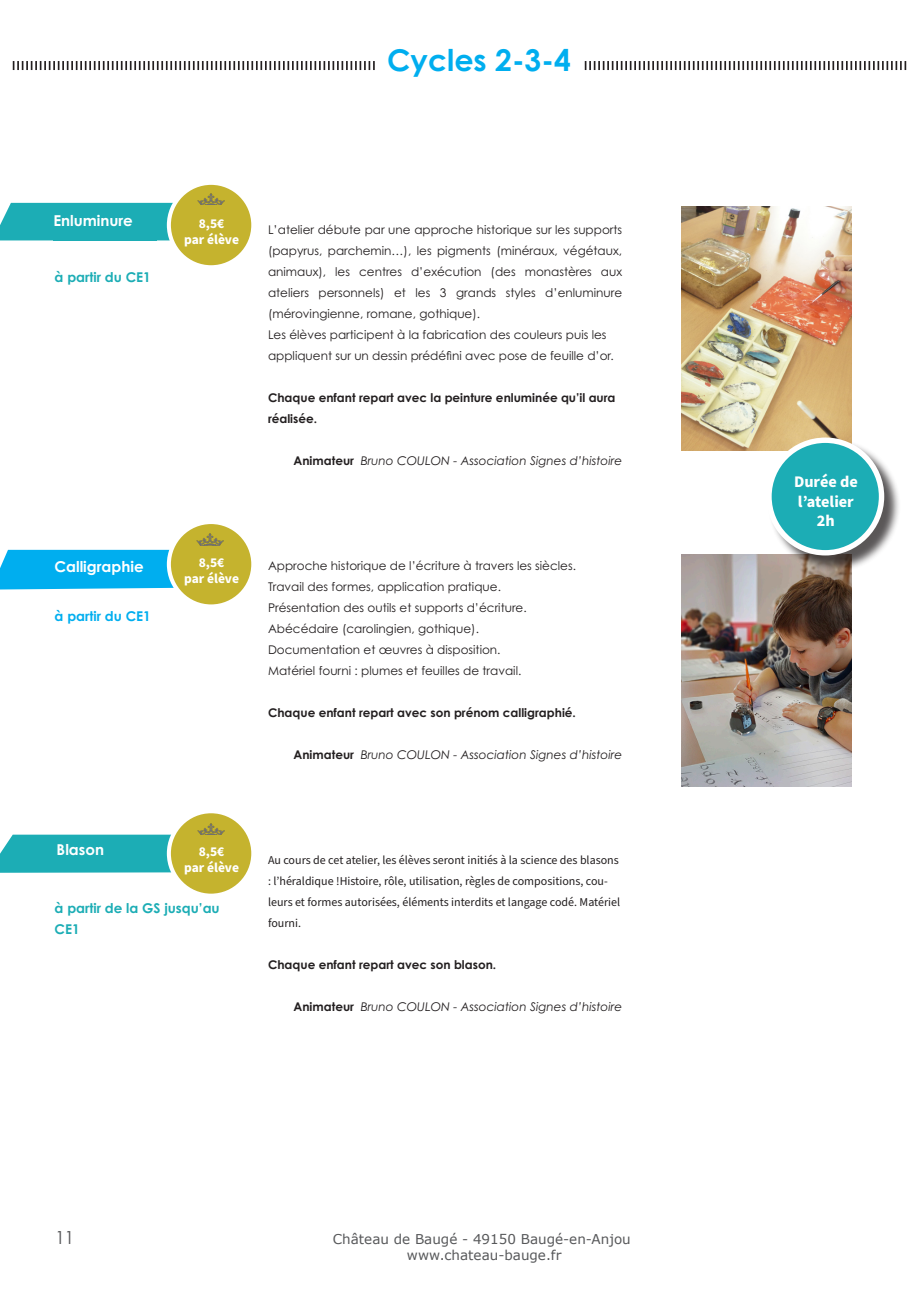
<style>
.page{position:relative;width:919px;height:1289px;background:#fff}
.page>*{position:absolute;margin:0;border:0;box-sizing:border-box;transform-origin:0 0}
.t1{font:700 30px "Century Gothic Pro";color:#00aeef}
.t2{font:18px "Century Gothic Pro";color:#57585a}
.t3{font:700 16.2px/19.5px "Source Sans Pro";color:#fff}
.t4{font:700 15px "Century Gothic Pro";color:#fff}
.t5{font:13.5px/16.2px "Verdana";color:#57585a;text-align:center}
.t6{font:700 13.5px/21px "Century Gothic Pro";color:#1cadb5}
.t7{font:700 13.5px "Source Sans Pro";letter-spacing:-.005em;color:#fff}
.t8{font:700 13.5px "Century Gothic Pro";color:#00aeef}
.t9{font:12px/21px "Century Gothic Pro";color:#231f20;text-align:justify}
.t10{font:12px/21px "Source Sans Pro";color:#231f20}
.t11{font:italic 12px "Century Gothic Pro";color:#231f20}
.t12{font:700 12px/21px "Century Gothic Pro";color:#231f20}
.s1{font-weight:700;font-style:normal}
</style>
<div class="page">
<div style="left:0;top:550px;width:174px;height:39px;background:#00aeef"></div>
<svg style="left:0;top:834px;width:171px;height:38px;background:#2bb2b9"></svg>
<img style="left:681px;top:554px;width:170px;height:233px">
<svg style="left:13px;top:61px;width:893px;height:9px"></svg>
<div style="left:375px;top:49px;width:208px;height:38px;background:#fff"></div>
<div style="left:0;top:203px;width:173px;height:37px;background:#1cadb5"></div>
<div style="left:53px;top:213px;width:104px;height:27px;background:#1cadb5"></div>
<div style="left:169px;top:183px;width:84px;height:84px;background:#c5b32e;border-radius:50%"></div>
<div style="left:167px;top:181px;width:88px;height:88px;border:4px solid #fff;border-radius:50%"></div>
<div style="left:169px;top:522px;width:84px;height:84px;background:#c5b32e;border-radius:50%"></div>
<div style="left:167px;top:520px;width:88px;height:88px;border:4px solid #fff;border-radius:50%"></div>
<img style="left:197px;top:533px;width:26px;height:12px">
<div style="left:169px;top:811px;width:84px;height:84px;background:#c5b32e;border-radius:50%"></div>
<div style="left:167px;top:809px;width:88px;height:88px;border:4px solid #fff;border-radius:50%"></div>
<img style="left:681px;top:207px;width:170px;height:243px">
<div style="left:768px;top:439px;width:133px;height:133px;background:#231f20;opacity:.75"></div>
<div style="left:768px;top:440px;width:113px;height:113px;background:#1cadb5;border-radius:50%"></div>
<div style="left:766px;top:437px;width:118px;height:118px;border:5px solid #fff;border-radius:50%"></div>
<img style="left:198px;top:193px;width:26px;height:12px">
<div style="left:57px;top:844px;width:103px;height:27px;background:#1cadb5"></div>
<img style="left:198px;top:823px;width:26px;height:11px">
<p class="t1" style="left:387px;top:42px;width:185px">Cycles 2-3-4</p>
<p class="t4" style="left:53px;top:212px;width:81px">Enluminure</p>
<p class="t7" style="left:199px;top:214px;width:27px">8,5€</p>
<p class="t7" style="left:184px;top:230px;width:56px">par élève</p>
<p class="t6" style="left:55px;top:267px;width:98px">à partir du CE1</p>
<p class="t9" style="left:268px;top:219px;width:356px">L’atelier débute par une approche historique sur les supports (papyrus, parchemin…), les pigments (minéraux, végétaux, animaux), les centres d’exécution (des monastères aux ateliers personnels) et les 3 grands styles d’enluminure (mérovingienne, romane, gothique).</p>
<p class="t9" style="left:268px;top:324px;width:347px">Les élèves participent à la fabrication des couleurs puis les appliquent sur un dessin prédéfini avec pose de feuille d’or.</p>
<p class="t12" style="left:268px;top:387px;width:349px">Chaque enfant repart avec la peinture enluminée qu’il aura réalisée.</p>
<p class="t11" style="left:293px;top:453px;width:330px"><span class="s1">Animateur</span> Bruno COULON - Association Signes d’histoire</p>
<p class="t4" style="left:54px;top:557px;width:91px">Calligraphie</p>
<p class="t8" style="left:55px;top:608px;width:98px">à partir du CE1</p>
<p class="t7" style="left:199px;top:553px;width:27px">8,5€</p>
<p class="t7" style="left:184px;top:569px;width:56px">par élève</p>
<p class="t9" style="left:268px;top:555px;width:309px">Approche historique de l’écriture à travers les siècles.</p>
<p class="t9" style="left:268px;top:576px;width:234px">Travail des formes, application pratique.</p>
<p class="t9" style="left:268px;top:597px;width:260px">Présentation des outils et supports d’écriture.</p>
<p class="t9" style="left:268px;top:618px;width:212px">Abécédaire (carolingien, gothique).</p>
<p class="t9" style="left:268px;top:639px;width:234px">Documentation et œuvres à disposition.</p>
<p class="t9" style="left:268px;top:660px;width:255px">Matériel fourni : plumes et feuilles de travail.</p>
<p class="t12" style="left:268px;top:702px;width:309px">Chaque enfant repart avec son prénom calligraphié.</p>
<p class="t11" style="left:293px;top:747px;width:330px"><span class="s1">Animateur</span> Bruno COULON - Association Signes d’histoire</p>
<p class="t4" style="left:57px;top:840px;width:49px">Blason</p>
<p class="t7" style="left:199px;top:842px;width:27px">8,5€</p>
<p class="t7" style="left:184px;top:858px;width:56px">par élève</p>
<p class="t6" style="left:55px;top:897px;width:166px">à partir de la GS jusqu’au<br>CE1</p>
<p class="t10" style="left:268px;top:850px;width:353px">Au cours de cet atelier, les élèves seront initiés à la science des blasons : l’héraldique !Histoire, rôle, utilisation, règles de compositions, cou&shy;leurs et formes autorisées, éléments interdits et langage codé. Matériel fourni.</p>
<p class="t12" style="left:268px;top:954px;width:230px">Chaque enfant repart avec son blason.</p>
<p class="t11" style="left:293px;top:999px;width:330px"><span class="s1">Animateur</span> Bruno COULON - Association Signes d’histoire</p>
<h2 class="t2" style="left:55px;top:1226px;width:21px">11</h2>
<p class="t5" style="left:333px;top:1230px;width:299px">Château de Baugé - 49150 Baugé-en-Anjou www.chateau-bauge.fr</p>
<p class="t3" style="left:794px;top:472px;width:65px">Durée de l’atelier</p>
<p class="t3" style="left:816px;top:511px;width:19px">2h</p>
</div>
